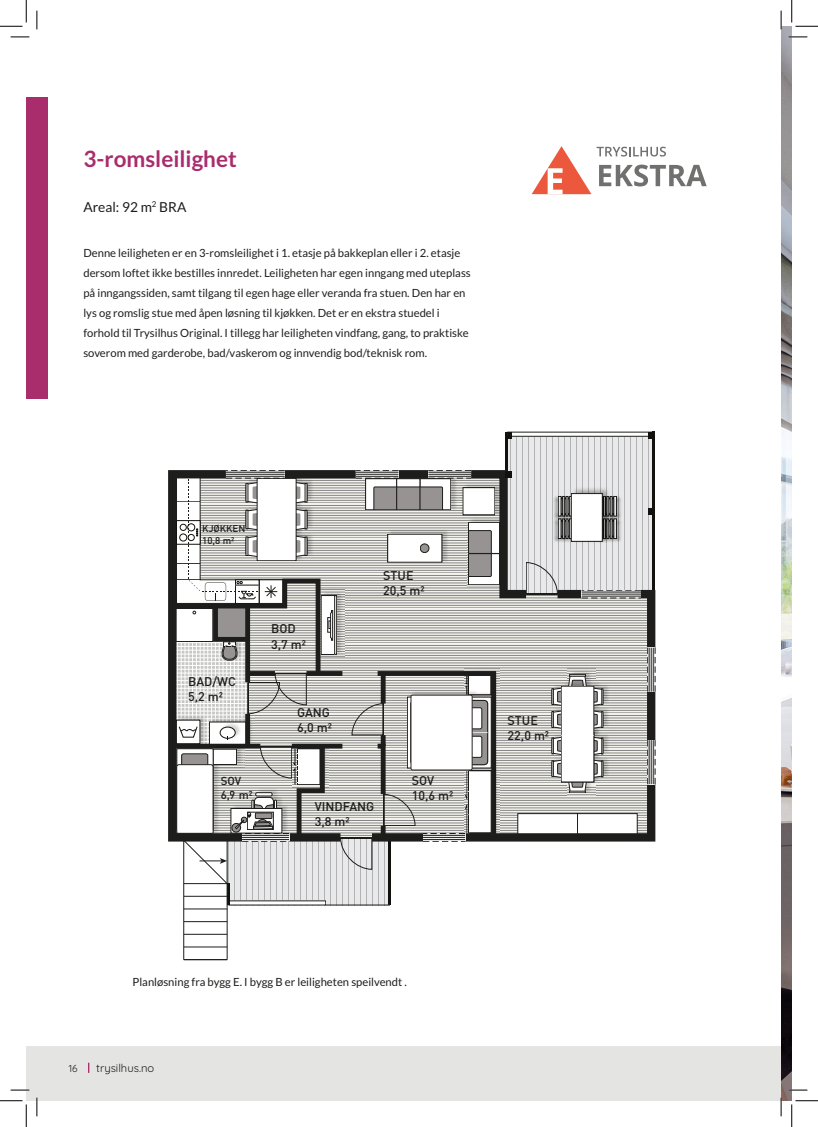
<style>
.page{position:relative;width:818px;height:1127px;background:#fff}
.page>*{position:absolute;margin:0;border:0;box-sizing:border-box;transform-origin:0 0}
.t1{font:700 22.5px "Lato";color:#a92c6c}
.t2{font:13.75px "Lato";color:#1d1d1b}
.t3{font:500 12.5px/15px "DINOT";color:#1d1d1b}
.t4{font:500 11.5px/13.8px "DINOT";color:#1d1d1b}
.t5{font:11.25px/20px "Lato";color:#1d1d1b}
.t6{font:11.25px "Quicksand";color:#1d1d1b}
.t7{font:10px "Quicksand";color:#1d1d1b}
.t8{font:500 9.75px/11.6px "DINOT";color:#1d1d1b}
</style>
<div class="page">
<div style="left:26px;top:1045px;width:755px;height:55px;background:#e4e4e3"></div>
<svg style="left:508px;top:436px;width:145px;height:30px;background:#d8d9da"></svg>
<div style="left:227px;top:837px;width:162px;height:67px;background:linear-gradient(to bottom,#d8d9d9,#eff0f1)"></div>
<img style="left:333px;top:589px;width:7px;height:67px">
<svg style="left:333px;top:597px;width:1px;height:55px"></svg>
<div style="left:321px;top:595px;width:16px;height:59px;border:1px solid #1d1d1b"></div>
<div style="left:334px;top:595px;width:3px;height:59px;border:1px solid #1d1d1b"></div>
<hr style="left:389px;top:837px;width:2px;height:67px;background:#12110d">
<hr style="left:505px;top:432px;width:3px;height:42px;background:#12110d">
<hr style="left:653px;top:432px;width:2px;height:162px;background:#12110d">
<div style="left:285px;top:470px;width:71px;height:8px;background:#1d1d1b"></div>
<svg style="left:333px;top:671px;width:7px;height:4px"></svg>
<div style="left:289px;top:833px;width:51px;height:8px;background:#1d1d1b"></div>
<div style="left:292px;top:743px;width:50px;height:5px;background:#1d1d1b"></div>
<hr style="left:184px;top:959px;width:43px;height:1px;background:#1d1d1b">
<div style="left:648px;top:432px;width:7px;height:6px;background:#12110d"></div>
<div style="left:505px;top:432px;width:7px;height:6px;background:#12110d"></div>
<hr style="left:326px;top:904px;width:64px;height:1px;background:#1d1d1b">
<svg style="left:168px;top:470px;width:165px;height:489px"></svg>
<svg style="left:340px;top:466px;width:316px;height:403px"></svg>
<img style="left:551px;top:493px;width:4px;height:29px">
<img style="left:555px;top:493px;width:3px;height:29px">
<img style="left:558px;top:493px;width:11px;height:29px">
<img style="left:569px;top:484px;width:44px;height:62px">
<div style="left:571px;top:493px;width:31px;height:48px;background:#fff"></div>
<div style="left:571px;top:493px;width:31px;height:48px;border:1px solid #1d1d1b"></div>
<svg style="left:420px;top:543px;width:9px;height:9px"></svg>
<div style="left:420px;top:543px;width:9px;height:9px;background:#969392;border-radius:50%"></div>
<div style="left:420px;top:543px;width:9px;height:9px;border:1px solid #1d1d1b;border-radius:50%"></div>
<svg style="left:532px;top:146px;width:175px;height:48px"></svg>
<div style="left:26px;top:97px;width:22px;height:301px;background:#a92c6c"></div>
<img style="left:781px;top:26px;width:11px;height:1074px">
<svg style="left:11px;top:36px;width:18px;height:2px"></svg>
<svg style="left:788px;top:36px;width:19px;height:2px"></svg>
<svg style="left:11px;top:1089px;width:18px;height:1px"></svg>
<svg style="left:788px;top:1089px;width:19px;height:1px"></svg>
<svg style="left:36px;top:11px;width:2px;height:18px"></svg>
<svg style="left:36px;top:1097px;width:2px;height:18px"></svg>
<svg style="left:781px;top:11px;width:1px;height:18px"></svg>
<svg style="left:781px;top:1097px;width:1px;height:18px"></svg>
<svg style="left:0;top:0;width:27px;height:27px"></svg>
<svg style="left:0;top:1100px;width:27px;height:26px"></svg>
<svg style="left:791px;top:0;width:27px;height:27px"></svg>
<svg style="left:791px;top:1099px;width:27px;height:27px"></svg>
<h1 class="t1" style="left:83px;top:146px;width:155px">3‑romsleilighet</h1>
<p class="t2" style="left:83px;top:199px;width:105px">Areal: 92 m<sup>2</sup> BRA</p>
<p class="t5" style="left:83px;top:243px;width:389px">Denne leiligheten er en 3‑romsleilighet i 1. etasje på bakkeplan eller i 2. etasje dersom loftet ikke bestilles innredet. Leiligheten har egen inngang med uteplass på inngangssiden, samt tilgang til egen hage eller veranda fra stuen. Den har en lys og romslig stue med åpen løsning til kjøkken. Det er en ekstra stuedel i forhold til Trysilhus Original. I tillegg har leiligheten vindfang, gang, to praktiske soverom med garderobe, bad/vaskerom og innvendig bod/teknisk rom.</p>
<p class="t8" style="left:202px;top:523px;width:45px">KJØKKEN<br>10,8 m²</p>
<p class="t3" style="left:188px;top:674px;width:49px">BAD/WC<br>5,2 m²</p>
<p class="t4" style="left:221px;top:774px;width:33px">SOV<br>6,9 m²</p>
<p class="t3" style="left:271px;top:622px;width:36px">BOD<br>3,7 m²</p>
<p class="t3" style="left:383px;top:568px;width:43px">STUE<br>20,5 m²</p>
<p class="t3" style="left:297px;top:705px;width:36px">GANG<br>6,0 m²</p>
<p class="t3" style="left:315px;top:799px;width:61px">VINDFANG<br>3,8 m²</p>
<p class="t3" style="left:412px;top:773px;width:43px">SOV<br>10,6 m²</p>
<p class="t3" style="left:508px;top:713px;width:43px">STUE<br>22,0 m²</p>
<p class="t5" style="left:133px;top:971px;width:276px">Planløsning fra bygg E. I bygg B er leiligheten speilvendt .</p>
<p class="t7" style="left:69px;top:1060px;width:10px">16</p>
<p class="t6" style="left:96px;top:1058px;width:59px">trysilhus.no</p>
</div>
